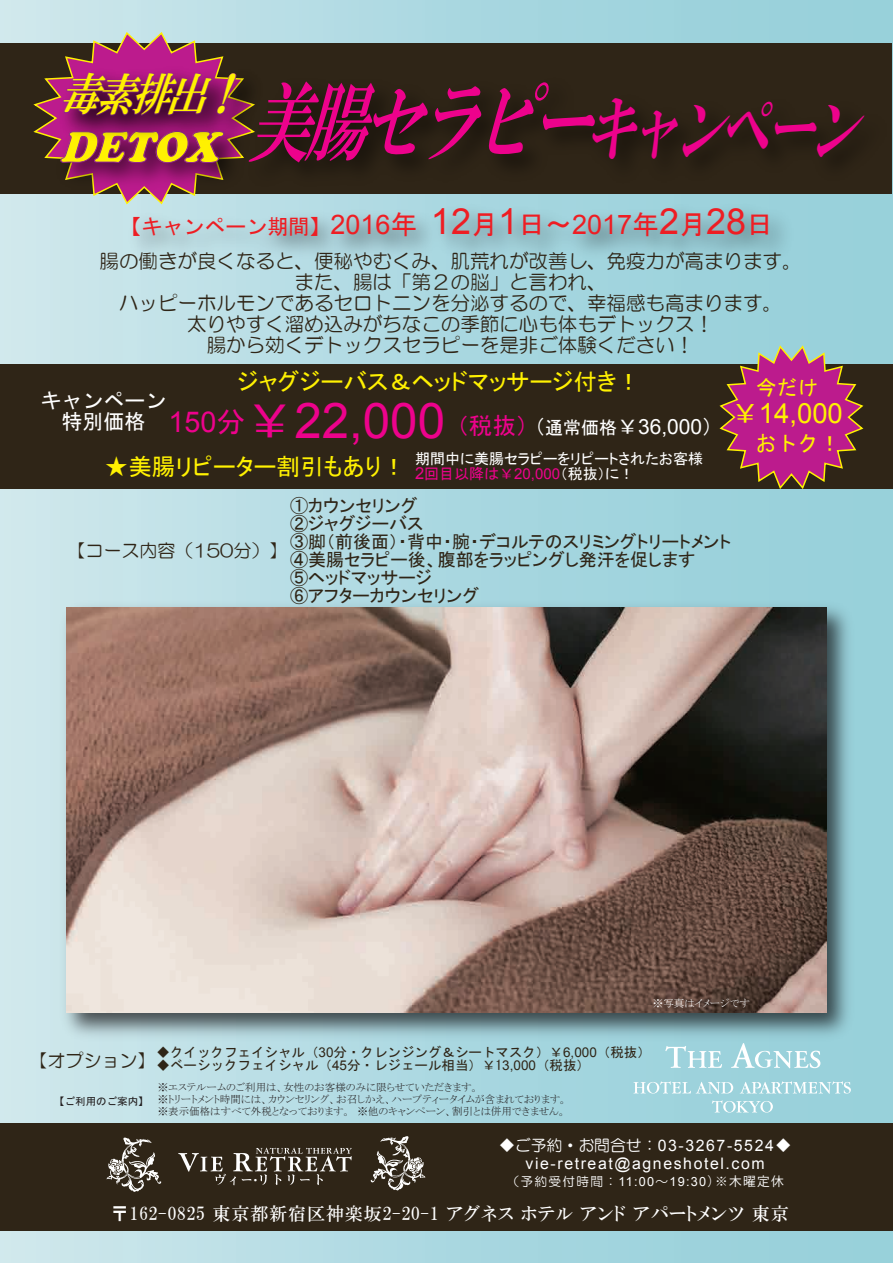
<style>
.page{position:relative;width:893px;height:1263px;background:#fff}
.page>*{position:absolute;margin:0;border:0;box-sizing:border-box;transform-origin:0 0}
.t1{font:italic 86.85px "HG Mincho E";color:#ed028c;scale:.7 1}
.t2{font:49.35px "Arial";color:#ed028c}
.t3{font:italic 45.15px "HG Mincho E";color:#fff101;scale:.85 1}
.t4{font:27.9px "Arial";color:#fff101}
.t5{font:23.55px "MS P Gothic";color:#fff101}
.t6{font:21.75px "MS Gothic";color:#fff101}
.t7{font:21px "MS Gothic";color:#ee1d23}
.t8{font:21px "Arial";color:#fff}
.t9{font:21px/21px "MS Gothic";color:#fff;text-align:center}
.t10{font:21px "MS Gothic";color:#fff101}
.t11{font:19.5px/21px "HG Maru Gothic MPRO";color:#2f2517;text-align:center}
.t12{font:18px/18px "MS P Gothic";color:#2f2517}
.t13{font:18px "HGP Mincho B";letter-spacing:.05em;color:#fff}
.t14{font:18px "HG Maru Gothic MPRO";color:#2f2517}
.t15{font:15.9px/17.4px "Arial";letter-spacing:.1em;color:#fff;text-align:center}
.t16{font:15px/15px "MS P Gothic";color:#fff}
.t17{font:13.5px "MS Gothic";color:#2f2517}
.t18{font:13.5px "MS P Mincho";color:#fff}
.t19{font:12.75px "Arial";letter-spacing:.1em;color:#fff}
.t20{font:10.5px/12px "MS P Mincho";color:#231f20}
.t21{font:10.5px "MS P Mincho";color:#fff}
.t22{font:10.5px "MS Gothic";color:#231f20}
.s1{font-size:69.45px}
.s2{font-family:"Arial";font-size:27px}
.s3{font-size:27px}
.s4{font-family:"Arial";font-size:36px}
.s5{font-family:"MS Gothic"}
.s6{font-size:28.8px}
.s7{font-family:"MS Gothic";font-size:28.8px}
.s8{font-family:"MS Gothic";font-size:23.7px}
.s9{font-family:"MS P Gothic";font-size:18px}
.s10{font-family:"Arial";font-size:16.5px;color:#ed028c}
.s11{color:#ed028c}
.s12{font-family:"Arial";color:#ed028c}
.s13{font-family:"Arial"}
.s14{font-family:"HG Maru Gothic MPRO"}
.s15{font-family:"Koz Go Pr 6 N"}
</style>
<div class="page">
<div style="left:0;top:0;width:893px;height:1263px;background:linear-gradient(to right,#cce5eb,#90ccd7)"></div>
<div style="left:0;top:44px;width:891px;height:150px;background:#2f2517"></div>
<div style="left:0;top:1123px;width:893px;height:107px;background:#2f2517"></div>
<svg style="left:106px;top:1137px;width:55px;height:55px"></svg>
<svg style="left:370px;top:1136px;width:55px;height:55px"></svg>
<svg style="left:178px;top:1147px;width:174px;height:38px"></svg>
<div style="left:0;top:364px;width:893px;height:125px;background:#2f2517"></div>
<img style="left:108px;top:199px;width:699px;height:80px">
<svg style="left:665px;top:1047px;width:57px;height:21px"></svg>
<svg style="left:633px;top:1081px;width:100px;height:13px"></svg>
<svg style="left:740px;top:1081px;width:111px;height:13px"></svg>
<svg style="left:712px;top:1100px;width:61px;height:12px"></svg>
<svg style="left:731px;top:1047px;width:89px;height:21px"></svg>
<svg style="left:718px;top:344px;width:147px;height:147px"></svg>
<img style="left:262px;top:66px;width:631px;height:133px">
<img style="left:44px;top:194px;width:218px;height:13px">
<svg style="left:32px;top:31px;width:225px;height:175px"></svg>
<img style="left:44px;top:58px;width:241px;height:92px">
<img style="left:54px;top:595px;width:806px;height:452px">
<img style="left:66px;top:607px;width:760px;height:406px">
<h3 class="t3" style="left:59px;top:71px;width:233px">毒素排出！</h3>
<h1 class="t1" style="left:60px;top:78px;width:1168px"><sub>DETOX</sub> 美腸セラピー<span class="s1">キャンペーン</span></h1>
<p class="t7" style="left:120px;top:216px;width:654px">【キャンペーン期間】<span class="s2">2016</span><span class="s3">年</span> <span class="s4">12</span><span class="s3">月</span><span class="s4">1</span><span class="s3">日～</span><span class="s2">2017</span><span class="s3">年</span><span class="s4">2</span><span class="s3">月</span><span class="s4">28</span><span class="s3">日</span></p>
<p class="t11" style="left:100px;top:251px;width:703px">腸の働きが良くなると、便秘やむくみ、肌荒れが改善し、免疫力が高まります。また、腸は「第２の脳」と言われ、<br>ハッピーホルモンであるセロトニンを分泌するので、幸福感も高まります。<br>太りやすく溜め込みがちなこの季節に心も体もデトックス！<br>腸から効くデトックスセラピーを是非ご体験ください！</p>
<p class="t10" style="left:756px;top:377px;width:63px">今だけ</p>
<h3 class="t4" style="left:731px;top:395px;width:113px"><span class="s5">￥</span>14,000</h3>
<p class="t6" style="left:734px;top:432px;width:108px">　おトク！</p>
<p class="t5" style="left:238px;top:370px;width:404px">ジャグジーバス＆ヘッドマッサージ付き！</p>
<p class="t9" style="left:41px;top:390px;width:127px">キャンペーン特別価格</p>
<h2 class="t2" style="left:168px;top:389px;width:373px"><span class="s6">150</span><span class="s7">分</span><span class="s5">￥</span>22,000<span class="s8">（税抜）</span></h2>
<p class="t8" style="left:524px;top:413px;width:201px"><span class="s5">（</span><span class="s9">通常価格</span><span class="s5">￥</span>36,000<span class="s5">）</span></p>
<p class="t5" style="left:105px;top:455px;width:302px">★美腸リピーター割引もあり！</p>
<p class="t16" style="left:415px;top:451px;width:289px">期間中に美腸セラピーをリピートされたお客様<br><span class="s10">2</span><span class="s11">回目以降は￥</span><span class="s12">20,000</span>（税抜）に！</p>
<p class="t14" style="left:68px;top:542px;width:222px">【コース内容（150分）】</p>
<p class="t12" style="left:290px;top:496px;width:442px">①カウンセリング<br>②ジャグジーバス<br>③脚（前後面）・背中・腕・デコルテのスリミングトリートメント<br>④美腸セラピー後、腹部をラッピングし発汗を促します<br>⑤ヘッドマッサージ<br>⑥アフターカウンセリング</p>
<p class="t21" style="left:653px;top:998px;width:99px">※写真はイメージです</p>
<p class="t14" style="left:30px;top:1052px;width:127px">【オプション】</p>
<p class="t22" style="left:54px;top:1096px;width:96px">【ご利用のご案内】</p>
<p class="t17" style="left:157px;top:1045px;width:496px">◆クイックフェイシャル（<span class="s13">30</span>分・クレンジング＆シートマスク）￥<span class="s13">6,000</span>（税抜）</p>
<p class="t17" style="left:157px;top:1058px;width:435px">◆ベーシックフェイシャル（<span class="s13">45</span>分・レジェール相当）￥1<span class="s13">3,000</span>（税抜）</p>
<p class="t20" style="left:158px;top:1082px;width:411px">※エステルームのご利用は、女性のお客様のみに限らせていただきます。<br>※トリートメント時間には、カウンセリング、お召しかえ、ハーブティータイムが含まれております。※表示価格はすべて外税となっております。　※他のキャンペーン、割引とは併用できません。</p>
<p class="t15" style="left:499px;top:1137px;width:294px"><span class="s14">◆ご予約・お問合せ：</span>03-3267-5524<span class="s14">◆ </span>vie-retreat@agneshotel.com</p>
<p class="t19" style="left:507px;top:1173px;width:279px"><span class="s14">（予約受付時間：</span>11:00<span class="s14">～</span>19:30<span class="s15">）※木曜定休</span></p>
<p class="t18" style="left:252px;top:1173px;width:8px">・</p>
<p class="t13" style="left:111px;top:1204px;width:679px">〒162-0825 東京都新宿区神楽坂2-20-1 アグネス ホテル アンド アパートメンツ 東京</p>
</div>
